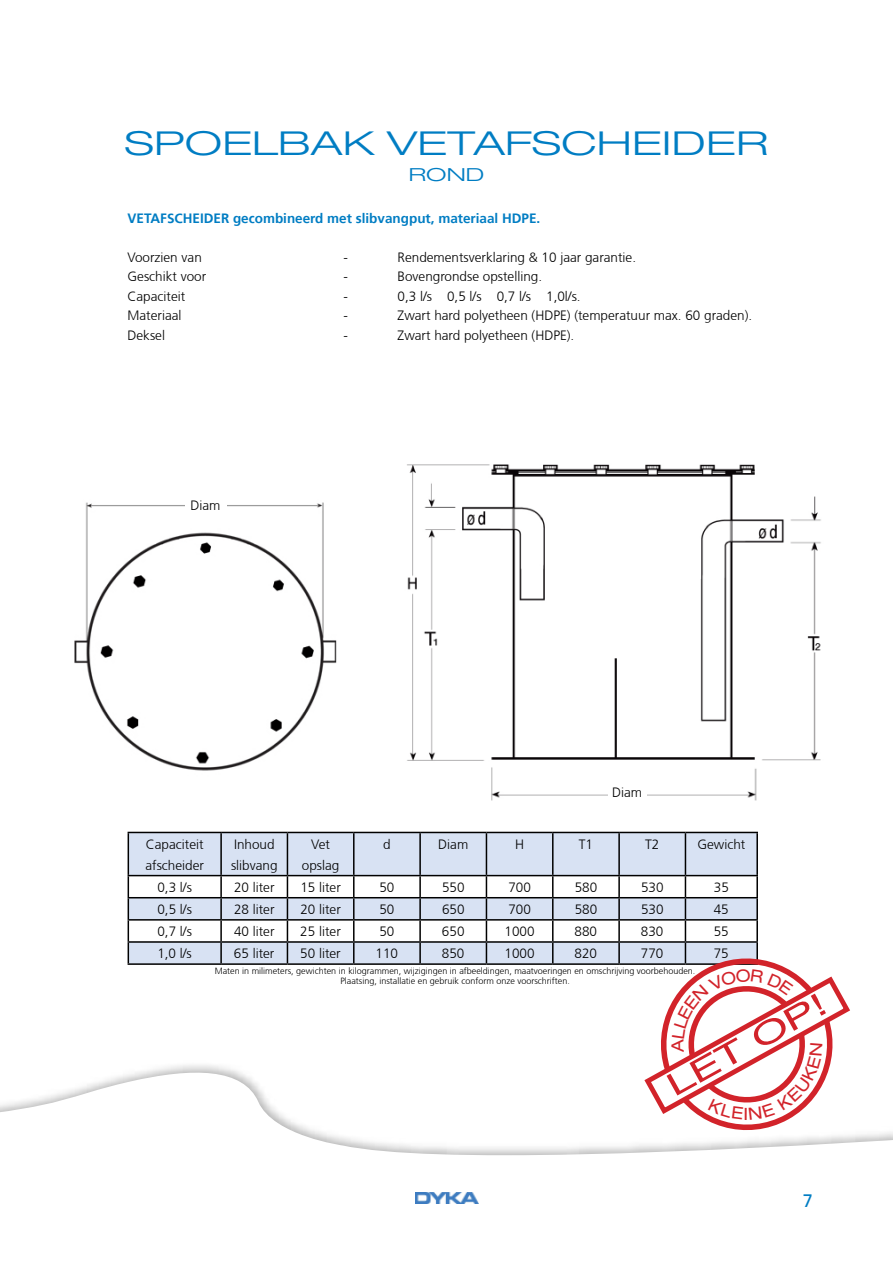
<style>
.page{position:relative;width:893px;height:1263px;background:#fff}
.page>*{position:absolute;margin:0;border:0;box-sizing:border-box;transform-origin:0 0}
.t1{font:300 expanded 33px "Helvetica Neue LT";color:#007dc3;scale:1.33 1}
.t2{font:expanded 31.5px "Helvetica Neue LT";color:#d2232a;scale:1.33 1}
.t3{font:300 expanded 18px "Helvetica Neue LT";color:#007dc3;scale:1.33 1}
.t4{font:18px "Frutiger CE";color:#007dc3}
.t5{font:expanded 16.95px "Helvetica Neue LT";color:#d2232a}
.t6{font:300 13.5px/21px "Frutiger CE";color:#000}
.t7{font:700 13.5px "Frutiger 65";color:#007dc3}
.t8{font:300 9px/10.5px "Frutiger CE";color:#000;text-align:center}
</style>
<div class="page">
<img style="left:74px;top:502px;width:263px;height:269px">
<img style="left:407px;top:464px;width:414px;height:337px">
<div style="left:185px;top:500px;width:41px;height:23px;background:#fff"></div>
<div style="left:608px;top:787px;width:38px;height:19px;background:#fff"></div>
<svg style="left:129px;top:833px;width:627px;height:130px;fill:#d8e2f3"></svg>
<hr style="left:128px;top:832px;width:93px;height:1px;background:#000">
<hr style="left:128px;top:833px;width:1px;height:42px;background:#000">
<hr style="left:221px;top:832px;width:66px;height:1px;background:#000">
<hr style="left:220px;top:833px;width:2px;height:42px;background:#000">
<hr style="left:287px;top:832px;width:67px;height:1px;background:#000">
<hr style="left:287px;top:833px;width:1px;height:42px;background:#000">
<hr style="left:354px;top:832px;width:66px;height:1px;background:#000">
<hr style="left:353px;top:833px;width:2px;height:42px;background:#000">
<hr style="left:420px;top:832px;width:66px;height:1px;background:#000">
<hr style="left:419px;top:833px;width:2px;height:42px;background:#000">
<hr style="left:486px;top:832px;width:67px;height:1px;background:#000">
<hr style="left:486px;top:833px;width:1px;height:42px;background:#000">
<hr style="left:553px;top:832px;width:66px;height:1px;background:#000">
<hr style="left:552px;top:833px;width:1px;height:42px;background:#000">
<hr style="left:619px;top:832px;width:66px;height:1px;background:#000">
<hr style="left:618px;top:833px;width:2px;height:42px;background:#000">
<hr style="left:685px;top:832px;width:73px;height:1px;background:#000">
<hr style="left:685px;top:833px;width:1px;height:42px;background:#000">
<hr style="left:756px;top:833px;width:2px;height:42px;background:#000">
<hr style="left:128px;top:875px;width:93px;height:1px;background:#000">
<hr style="left:221px;top:875px;width:66px;height:1px;background:#000">
<hr style="left:220px;top:876px;width:2px;height:21px;background:#000">
<hr style="left:287px;top:875px;width:67px;height:1px;background:#000">
<hr style="left:354px;top:875px;width:66px;height:1px;background:#000">
<hr style="left:353px;top:876px;width:2px;height:21px;background:#000">
<hr style="left:420px;top:875px;width:66px;height:1px;background:#000">
<hr style="left:419px;top:876px;width:2px;height:21px;background:#000">
<hr style="left:486px;top:875px;width:67px;height:1px;background:#000">
<hr style="left:553px;top:875px;width:66px;height:1px;background:#000">
<hr style="left:619px;top:875px;width:66px;height:1px;background:#000">
<hr style="left:618px;top:876px;width:2px;height:21px;background:#000">
<hr style="left:685px;top:875px;width:73px;height:1px;background:#000">
<hr style="left:128px;top:897px;width:93px;height:1px;background:#000">
<hr style="left:221px;top:897px;width:66px;height:1px;background:#000">
<hr style="left:220px;top:898px;width:2px;height:21px;background:#000">
<hr style="left:287px;top:897px;width:67px;height:1px;background:#000">
<hr style="left:354px;top:897px;width:66px;height:1px;background:#000">
<hr style="left:353px;top:898px;width:2px;height:21px;background:#000">
<hr style="left:420px;top:897px;width:66px;height:1px;background:#000">
<hr style="left:419px;top:898px;width:2px;height:21px;background:#000">
<hr style="left:486px;top:897px;width:67px;height:1px;background:#000">
<hr style="left:553px;top:897px;width:66px;height:1px;background:#000">
<hr style="left:619px;top:897px;width:66px;height:1px;background:#000">
<hr style="left:618px;top:898px;width:2px;height:21px;background:#000">
<hr style="left:128px;top:919px;width:93px;height:1px;background:#000">
<hr style="left:221px;top:919px;width:66px;height:1px;background:#000">
<hr style="left:220px;top:920px;width:2px;height:21px;background:#000">
<hr style="left:287px;top:919px;width:67px;height:1px;background:#000">
<hr style="left:354px;top:919px;width:66px;height:1px;background:#000">
<hr style="left:353px;top:920px;width:2px;height:21px;background:#000">
<hr style="left:420px;top:919px;width:66px;height:1px;background:#000">
<hr style="left:419px;top:920px;width:2px;height:21px;background:#000">
<hr style="left:486px;top:919px;width:67px;height:1px;background:#000">
<hr style="left:553px;top:919px;width:66px;height:1px;background:#000">
<hr style="left:619px;top:919px;width:66px;height:1px;background:#000">
<hr style="left:618px;top:920px;width:2px;height:21px;background:#000">
<hr style="left:128px;top:941px;width:93px;height:2px;background:#000">
<svg style="left:128px;top:876px;width:1px;height:87px"></svg>
<hr style="left:221px;top:941px;width:66px;height:2px;background:#000">
<hr style="left:220px;top:943px;width:2px;height:20px;background:#000">
<hr style="left:287px;top:941px;width:67px;height:2px;background:#000">
<svg style="left:287px;top:876px;width:1px;height:87px"></svg>
<hr style="left:354px;top:941px;width:66px;height:2px;background:#000">
<hr style="left:353px;top:943px;width:2px;height:20px;background:#000">
<hr style="left:420px;top:941px;width:66px;height:2px;background:#000">
<hr style="left:419px;top:943px;width:2px;height:20px;background:#000">
<hr style="left:486px;top:941px;width:67px;height:2px;background:#000">
<svg style="left:486px;top:876px;width:1px;height:87px"></svg>
<hr style="left:553px;top:941px;width:66px;height:2px;background:#000">
<svg style="left:552px;top:876px;width:1px;height:87px"></svg>
<hr style="left:619px;top:941px;width:66px;height:2px;background:#000">
<hr style="left:618px;top:943px;width:2px;height:20px;background:#000">
<hr style="left:128px;top:963px;width:93px;height:2px;background:#000">
<hr style="left:221px;top:963px;width:66px;height:2px;background:#000">
<hr style="left:287px;top:963px;width:67px;height:2px;background:#000">
<hr style="left:354px;top:963px;width:66px;height:2px;background:#000">
<hr style="left:420px;top:963px;width:66px;height:2px;background:#000">
<hr style="left:486px;top:963px;width:67px;height:2px;background:#000">
<hr style="left:553px;top:963px;width:66px;height:2px;background:#000">
<hr style="left:619px;top:963px;width:66px;height:2px;background:#000">
<svg style="left:0;top:1065px;width:893px;height:139px"></svg>
<img style="left:415px;top:1192px;width:63px;height:12px">
<svg style="left:641px;top:876px;width:212px;height:263px"></svg>
<h1 class="t1" style="left:125px;top:124px;width:486px">SPOELBAK VETAFSCHEIDER</h1>
<h3 class="t3" style="left:409px;top:164px;width:59px">ROND</h3>
<p class="t7" style="left:128px;top:210px;width:414px">VETAFSCHEIDER gecombineerd met slibvangput, materiaal HDPE.</p>
<p class="t6" style="left:128px;top:246px;width:76px">Voorzien van</p>
<p class="t6" style="left:344px;top:246px;width:6px">-</p>
<p class="t6" style="left:398px;top:246px;width:240px">Rendementsverklaring &amp; 10 jaar garantie.</p>
<p class="t6" style="left:128px;top:266px;width:80px">Geschikt voor</p>
<p class="t6" style="left:344px;top:266px;width:6px">-</p>
<p class="t6" style="left:398px;top:266px;width:146px">Bovengrondse opstelling.</p>
<p class="t6" style="left:128px;top:285px;width:59px">Capaciteit</p>
<p class="t6" style="left:344px;top:285px;width:6px">-</p>
<p class="t6" style="left:398px;top:285px;width:185px">0,3 l/s 0,5 l/s 0,7 l/s 1,0l/s.</p>
<p class="t6" style="left:128px;top:305px;width:55px">Materiaal</p>
<p class="t6" style="left:344px;top:305px;width:6px">-</p>
<p class="t6" style="left:398px;top:305px;width:356px">Zwart hard polyetheen (HDPE) (temperatuur max. 60 graden).</p>
<p class="t6" style="left:128px;top:324px;width:39px">Deksel</p>
<p class="t6" style="left:344px;top:324px;width:6px">-</p>
<p class="t6" style="left:398px;top:324px;width:178px">Zwart hard polyetheen (HDPE).</p>
<p class="t6" style="left:191px;top:494px;width:31px">Diam</p>
<p class="t6" style="left:612px;top:782px;width:31px">Diam</p>
<p class="t6" style="left:145px;top:833px;width:60px">Capaciteit afscheider</p>
<p class="t6" style="left:231px;top:833px;width:48px">Inhoud slibvang</p>
<p class="t6" style="left:302px;top:833px;width:39px;text-align:center">Vet opslag</p>
<p class="t6" style="left:383px;top:833px;width:9px">d</p>
<p class="t6" style="left:438px;top:833px;width:31px">Diam</p>
<p class="t6" style="left:515px;top:833px;width:11px">H</p>
<p class="t6" style="left:579px;top:833px;width:16px">T1</p>
<p class="t6" style="left:645px;top:833px;width:16px">T2</p>
<p class="t6" style="left:697px;top:833px;width:49px">Gewicht</p>
<p class="t6" style="left:157px;top:876px;width:36px">0,3 l/s</p>
<p class="t6" style="left:234px;top:876px;width:42px">20 liter</p>
<p class="t6" style="left:300px;top:876px;width:42px">15 liter</p>
<p class="t6" style="left:379px;top:876px;width:17px">50</p>
<p class="t6" style="left:442px;top:876px;width:24px">550</p>
<p class="t6" style="left:508px;top:876px;width:24px">700</p>
<p class="t6" style="left:575px;top:876px;width:24px">580</p>
<p class="t6" style="left:641px;top:876px;width:24px">530</p>
<p class="t6" style="left:714px;top:876px;width:17px">35</p>
<p class="t6" style="left:157px;top:898px;width:36px">0,5 l/s</p>
<p class="t6" style="left:234px;top:898px;width:42px">28 liter</p>
<p class="t6" style="left:300px;top:898px;width:42px">20 liter</p>
<p class="t6" style="left:379px;top:898px;width:17px">50</p>
<p class="t6" style="left:442px;top:898px;width:24px">650</p>
<p class="t6" style="left:508px;top:898px;width:24px">700</p>
<p class="t6" style="left:575px;top:898px;width:24px">580</p>
<p class="t6" style="left:641px;top:898px;width:24px">530</p>
<p class="t6" style="left:714px;top:898px;width:17px">45</p>
<p class="t6" style="left:157px;top:921px;width:36px">0,7 l/s</p>
<p class="t6" style="left:234px;top:921px;width:42px">40 liter</p>
<p class="t6" style="left:300px;top:921px;width:42px">25 liter</p>
<p class="t6" style="left:379px;top:921px;width:17px">50</p>
<p class="t6" style="left:442px;top:921px;width:24px">650</p>
<p class="t6" style="left:505px;top:921px;width:32px">1000</p>
<p class="t6" style="left:575px;top:921px;width:24px">880</p>
<p class="t6" style="left:641px;top:921px;width:24px">830</p>
<p class="t6" style="left:714px;top:921px;width:17px">55</p>
<p class="t6" style="left:157px;top:943px;width:36px">1,0 l/s</p>
<p class="t6" style="left:234px;top:943px;width:42px">65 liter</p>
<p class="t6" style="left:300px;top:943px;width:42px">50 liter</p>
<p class="t6" style="left:376px;top:943px;width:24px">110</p>
<p class="t6" style="left:442px;top:943px;width:24px">850</p>
<p class="t6" style="left:504px;top:943px;width:32px">1000</p>
<p class="t6" style="left:575px;top:943px;width:24px">820</p>
<p class="t6" style="left:641px;top:943px;width:24px">770</p>
<p class="t6" style="left:714px;top:943px;width:17px">75</p>
<p class="t8" style="left:215px;top:965px;width:482px">Maten in milimeters, gewichten in kilogrammen, wijzigingen in afbeeldingen, maatvoeringen en omschrijving voorbehouden.<br>Plaatsing, installatie en gebruik conform onze voorschriften.</p>
<h2 class="t2" style="left:660px;top:1070px;width:135px;rotate:-29deg">LET OP!</h2>
<p class="t5" style="left:743px;top:1103px;width:6px">I</p>
<h3 class="t4" style="left:803px;top:1190px;width:12px">7</h3>
</div>
